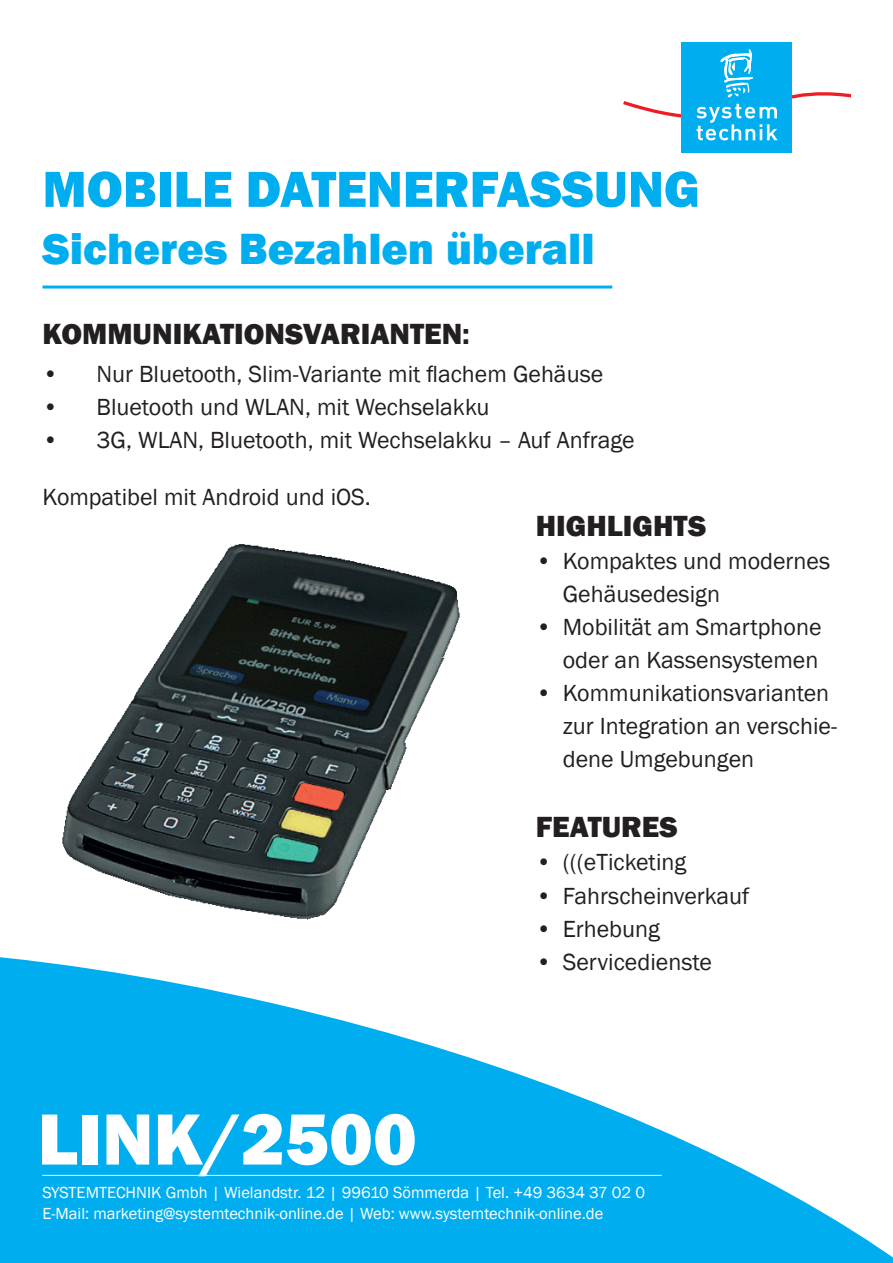
<style>
.page{position:relative;width:893px;height:1263px;background:#fff}
.page>*{position:absolute;margin:0;border:0;box-sizing:border-box;transform-origin:0 0}
.t1{font:800 75px "Franklin Gothic";color:#fff}
.t2{font:800 52.5px "Franklin Gothic";color:#00aeef}
.t3{font:800 45px "Franklin Gothic";color:#00aeef}
.t4{font:800 30px "Franklin Gothic";color:#231f20}
.t5{font:24px/33px "Franklin Gothic";color:#231f20}
.t6{font:16.5px/21px "Franklin Gothic";color:#fff}
.s1{font-weight:600}
</style>
<div class="page">
<svg style="left:0;top:957px;width:893px;height:306px;fill:#00aeef"></svg>
<div style="left:681px;top:43px;width:111px;height:110px;background:#00aeef"></div>
<svg style="left:623px;top:49px;width:227px;height:91px"></svg>
<hr style="left:42px;top:1175px;width:620px;height:1px;background:#fff">
<hr style="left:43px;top:286px;width:569px;height:3px;background:#00aeef">
<img style="left:62px;top:544px;width:398px;height:376px">
<h2 class="t2" style="left:43px;top:155px;width:659px">MOBILE DATENERFASSUNG</h2>
<h3 class="t3" style="left:43px;top:220px;width:554px">Sicheres Bezahlen überall</h3>
<p class="t4" style="left:43px;top:314px;width:429px">KOMMUNIKATIONSVARIANTEN<span class="s1">:</span></p>
<p class="t5" style="left:43px;top:358px;width:562px">• Nur Bluetooth, Slim-Variante mit flachem Gehäuse</p>
<p class="t5" style="left:43px;top:391px;width:448px">• Bluetooth und WLAN, mit Wechselakku</p>
<p class="t5" style="left:43px;top:424px;width:594px">• 3G, WLAN, Bluetooth, mit Wechselakku – Auf Anfrage</p>
<p class="t5" style="left:43px;top:481px;width:330px">Kompatibel mit Android und iOS.</p>
<p class="t4" style="left:536px;top:506px;width:172px">HIGHLIGHTS</p>
<p class="t5" style="left:563px;top:545px;width:269px;text-indent:-27px">• Kompaktes und modernes<br>Gehäusedesign</p>
<p class="t5" style="left:536px;top:611px;width:287px;text-align:right">• Mobilität am Smartphone oder an Kassensystemen</p>
<p class="t5" style="left:563px;top:677px;width:276px;text-indent:-27px">• Kommunikationsvarianten zur Integration an verschie&shy;dene Umgebungen</p>
<h1 class="t1" style="left:38px;top:1091px;width:381px">LINK/2500</h1>
<p class="t4" style="left:536px;top:808px;width:143px">FEATURES</p>
<p class="t5" style="left:536px;top:846px;width:152px">• (((eTicketing</p>
<p class="t5" style="left:536px;top:879px;width:215px">• Fahrscheinverkauf</p>
<p class="t5" style="left:536px;top:912px;width:126px">• Erhebung</p>
<p class="t5" style="left:536px;top:945px;width:178px">• Servicedienste</p>
<p class="t6" style="left:42px;top:1182px;width:604px">SYSTEMTECHNIK Gmbh | Wielandstr. 12 | 99610 Sömmerda | Tel. +49 3634 37 02 0<br>E-Mail: marketing@systemtechnik-online.de | Web: www.systemtechnik-online.de</p>
</div>
